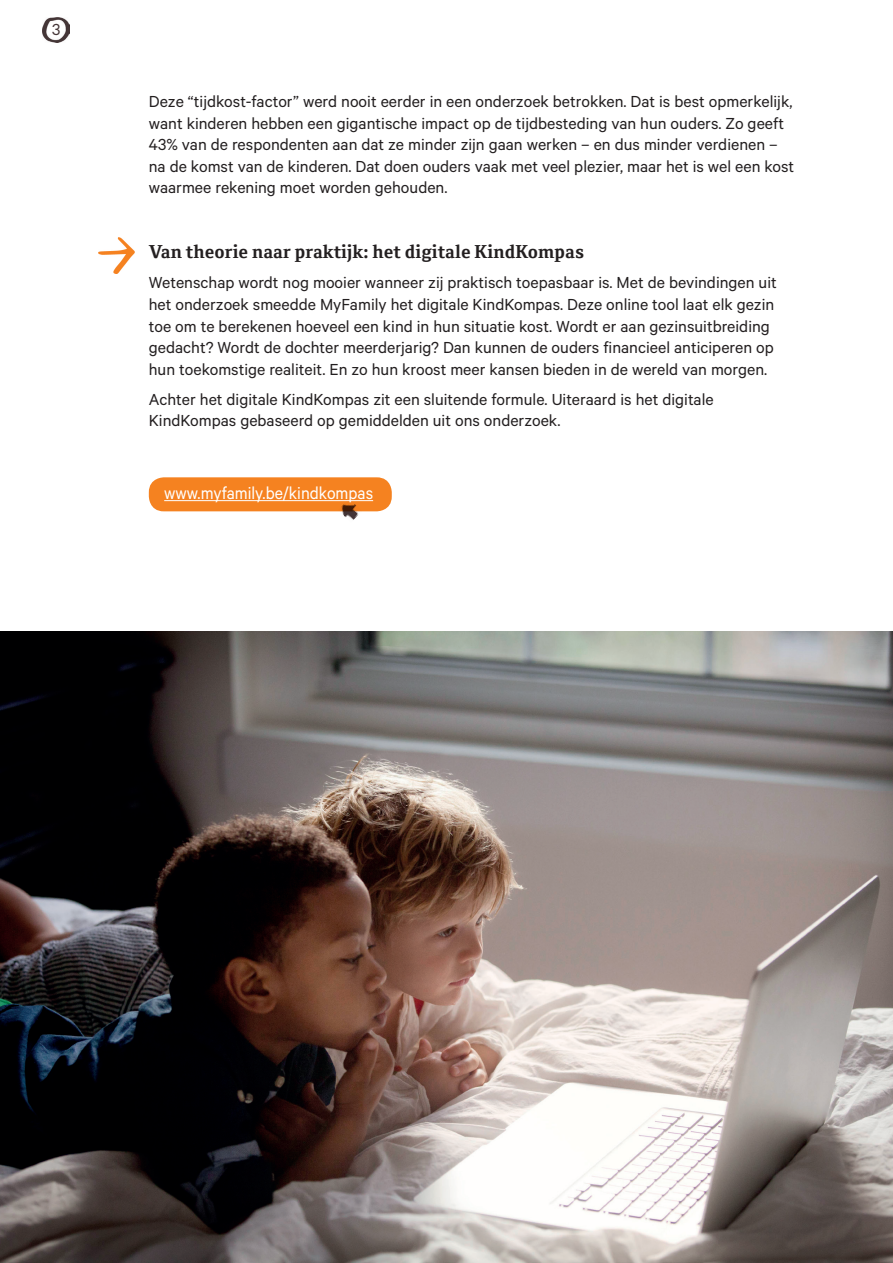
<style>
.page{position:relative;width:893px;height:1263px;background:#fff}
.page>*{position:absolute;margin:0;border:0;box-sizing:border-box;transform-origin:0 0}
.t1{font:19.35px "Calibre";color:#fff;scale:.93 1}
.t2{font:18px/21.6px "Calibre";color:#231f20}
.t3{font:700 18px "Cordale Corp";color:#231f20}
.t4{font:18px "Calibre";color:#453638}
</style>
<div class="page">
<img style="left:99px;top:238px;width:35px;height:36px">
<img style="left:43px;top:17px;width:27px;height:26px">
<img style="left:0;top:631px;width:893px;height:632px">
<div style="left:149px;top:477px;width:243px;height:34px;background:#f58220;border-radius:15px"></div>
<img style="left:338px;top:501px;width:24px;height:19px">
<hr style="left:164px;top:500px;width:209px;height:1px;background:#fff">
<p class="t4" style="left:52px;top:19px;width:10px">3</p>
<p class="t2" style="left:149px;top:90px;width:647px">Deze “tijdkost-factor” werd nooit eerder in een onderzoek betrokken. Dat is best opmerkelijk, want kinderen hebben een gigantische impact op de tijdbesteding van hun ouders. Zo geeft 43% van de respondenten aan dat ze minder zijn gaan werken – en dus minder verdienen – na de komst van de kinderen. Dat doen ouders vaak met veel plezier, maar het is wel een kost waarmee rekening moet worden gehouden.</p>
<p class="t3" style="left:149px;top:241px;width:437px">Van theorie naar praktijk: het digitale KindKompas</p>
<p class="t2" style="left:149px;top:271px;width:629px">Wetenschap wordt nog mooier wanneer zij praktisch toepasbaar is. Met de bevindingen uit het onderzoek smeedde MyFamily het digitale KindKompas. Deze online tool laat elk gezin toe om te berekenen hoeveel een kind in hun situatie kost. Wordt er aan gezinsuitbreiding gedacht? Wordt de dochter meerderjarig? Dan kunnen de ouders financieel anticiperen op hun toekomstige realiteit. En zo hun kroost meer kansen bieden in de wereld van morgen.</p>
<p class="t2" style="left:149px;top:388px;width:566px">Achter het digitale KindKompas zit een sluitende formule. Uiteraard is het digitale<br>KindKompas gebaseerd op gemiddelden uit ons onderzoek.</p>
<p class="t1" style="left:164px;top:482px;width:226px">www.myfamily.be/kindkompas</p>
</div>
